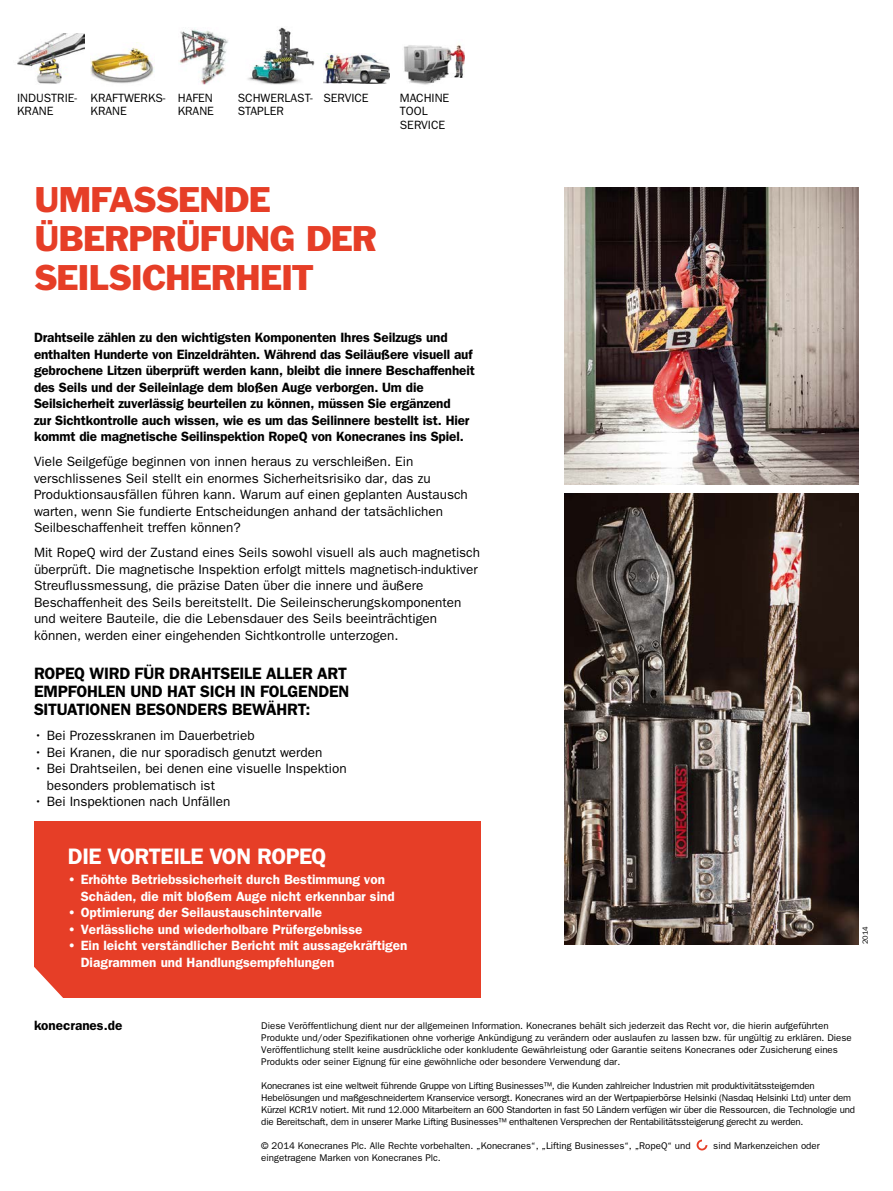
<style>
.page{position:relative;width:893px;height:1191px;background:#fff}
.page>*{position:absolute;margin:0;border:0;box-sizing:border-box;transform-origin:0 0}
.t1{font:33px/39px "Franklin Gothic Std";letter-spacing:-.035em;color:#e63e27}
.t2{font:600 22.5px "ITC Franklin Gothic Std";letter-spacing:-.02em;color:#fff}
.t3{font:600 16.5px/18px "ITC Franklin Gothic Std";letter-spacing:-.015em;color:#000}
.t4{font:13.5px/16.5px "ITC Franklin Gothic Std";color:#000}
.t5{font:600 13.5px/16.5px "ITC Franklin Gothic Std";letter-spacing:-.01em;color:#000}
.t6{font:600 13.5px/16.5px "ITC Franklin Gothic Std";color:#fff}
.t7{font:12px/13.5px "ITC Franklin Gothic Std";color:#000}
.t8{font:9.75px/12px "ITC Franklin Gothic Std";color:#000}
.t9{font:9.75px/12px "ITC Franklin Gothic Std";letter-spacing:-.02em;color:#000}
.t10{font:7.5px "ITC Franklin Gothic Std";color:#000}
</style>
<div class="page">
<div style="left:34px;top:821px;width:446px;height:176px;background:#e63e27"></div>
<svg style="left:697px;top:1139px;width:10px;height:11px"></svg>
<img style="left:404px;top:44px;width:61px;height:41px">
<img style="left:247px;top:27px;width:68px;height:58px">
<img style="left:179px;top:29px;width:49px;height:55px">
<img style="left:17px;top:33px;width:68px;height:51px">
<img style="left:564px;top:187px;width:295px;height:298px">
<img style="left:564px;top:493px;width:295px;height:451px">
<svg style="left:34px;top:967px;width:78px;height:31px"></svg>
<img style="left:323px;top:53px;width:67px;height:30px">
<img style="left:91px;top:47px;width:64px;height:37px">
<p class="t7" style="left:17px;top:91px;width:62px">INDUSTRIE-<br>KRANE</p>
<p class="t7" style="left:178px;top:91px;width:38px">HAFEN<br>KRANE</p>
<p class="t7" style="left:238px;top:91px;width:77px">SCHWERLAST-<br>STAPLER</p>
<p class="t7" style="left:323px;top:91px;width:47px">SERVICE</p>
<p class="t7" style="left:400px;top:91px;width:51px">MACHINE<br>TOOL<br>SERVICE</p>
<p class="t7" style="left:91px;top:91px;width:76px">KRAFTWERKS-<br>KRANE</p>
<h1 class="t1" style="left:34px;top:180px;width:345px">UMFASSENDE<br>ÜBERPRÜFUNG DER<br>SEILSICHERHEIT</h1>
<p class="t5" style="left:34px;top:329px;width:442px">Drahtseile zählen zu den wichtigsten Komponenten Ihres Seilzugs und enthalten Hunderte von Einzeldrähten. Während das Seiläußere visuell auf gebrochene Litzen überprüft werden kann, bleibt die innere Beschaffenheit des Seils und der Seileinlage dem bloßen Auge verborgen. Um die Seilsicherheit zuverlässig beurteilen zu können, müssen Sie ergänzend<br>zur Sichtkontrolle auch wissen, wie es um das Seilinnere bestellt ist. Hier kommt die magnetische Seilinspektion RopeQ von Konecranes ins Spiel.</p>
<p class="t4" style="left:34px;top:454px;width:435px">Viele Seilgefüge beginnen von innen heraus zu verschleißen. Ein verschlissenes Seil stellt ein enormes Sicherheitsrisiko dar, das zu Produktionsausfällen führen kann. Warum auf einen geplanten Austausch warten, wenn Sie fundierte Entscheidungen anhand der tatsächlichen Seilbeschaffenheit treffen können?</p>
<p class="t4" style="left:34px;top:545px;width:448px">Mit RopeQ wird der Zustand eines Seils sowohl visuell als auch magnetisch überprüft. Die magnetische Inspektion erfolgt mittels magnetisch-induktiver Streuflussmessung, die präzise Daten über die innere und äußere Beschaffenheit des Seils bereitstellt. Die Seileinscherungskomponenten und weitere Bauteile, die die Lebensdauer des Seils beeinträchtigen können, werden einer eingehenden Sichtkontrolle unterzogen.</p>
<p class="t3" style="left:34px;top:664px;width:317px">ROPEQ WIRD FÜR DRAHTSEILE ALLER ART<br>EMPFOHLEN UND HAT SICH IN FOLGENDEN<br>SITUATIONEN BESONDERS BEWÄHRT:</p>
<p class="t4" style="left:34px;top:727px;width:222px">• Bei Prozesskranen im Dauerbetrieb</p>
<p class="t4" style="left:34px;top:744px;width:290px">• Bei Kranen, die nur sporadisch genutzt werden</p>
<p class="t4" style="left:47px;top:760px;width:301px;text-indent:-13px">• Bei Drahtseilen, bei denen eine visuelle Inspektion besonders problematisch ist</p>
<p class="t4" style="left:34px;top:793px;width:198px">• Bei Inspektionen nach Unfällen</p>
<h2 class="t2" style="left:68px;top:842px;width:260px">DIE VORTEILE VON ROPEQ</h2>
<p class="t6" style="left:81px;top:871px;width:316px;text-indent:-13px">• Erhöhte Betriebssicherheit durch Bestimmung von<br>Schäden, die mit bloßem Auge nicht erkennbar sind</p>
<p class="t6" style="left:68px;top:904px;width:256px">• Optimierung der Seilaustauschintervalle</p>
<p class="t6" style="left:68px;top:921px;width:296px">• Verlässliche und wiederholbare Prüfergebnisse</p>
<p class="t6" style="left:81px;top:937px;width:328px;text-indent:-13px">• Ein leicht verständlicher Bericht mit aussagekräftigen<br>Diagrammen und Handlungsempfehlungen</p>
<p class="t10" style="left:861px;top:944px;width:20px;rotate:-90deg">2014</p>
<p class="t5" style="left:34px;top:1017px;width:90px">konecranes.de</p>
<p class="t8" style="left:261px;top:1019px;width:592px">Diese Veröffentlichung dient nur der allgemeinen Information. Konecranes behält sich jederzeit das Recht vor, die hierin aufgeführten Produkte und/oder Spezifikationen ohne vorherige Ankündigung zu verändern oder auslaufen zu lassen bzw. für ungültig zu erklären. Diese Veröffentlichung stellt keine ausdrückliche oder konkludente Gewährleistung oder Garantie seitens Konecranes oder Zusicherung eines Produkts oder seiner Eignung für eine gewöhnliche oder besondere Verwendung dar.</p>
<p class="t9" style="left:261px;top:1079px;width:595px">Konecranes ist eine weltweit führende Gruppe von Lifting Businesses™, die Kunden zahlreicher Industrien mit produktivitätssteigernden Hebelösungen und maßgeschneidertem Kranservice versorgt. Konecranes wird an der Wertpapierbörse Helsinki (Nasdaq Helsinki Ltd) unter dem Kürzel KCR1V notiert. Mit rund 12.000 Mitarbeitern an 600 Standorten in fast 50 Ländern verfügen wir über die Ressourcen, die Technologie und die Bereitschaft, dem in unserer Marke Lifting Businesses™ enthaltenen Versprechen der Rentabilitätssteigerung gerecht zu werden.</p>
<p class="t8" style="left:261px;top:1139px;width:431px">© 2014 Konecranes Plc. Alle Rechte vorbehalten. „Konecranes“, „Lifting Businesses“, „RopeQ“ und</p>
<p class="t8" style="left:713px;top:1139px;width:108px">sind Markenzeichen oder</p>
<p class="t8" style="left:261px;top:1151px;width:181px">eingetragene Marken von Konecranes Plc.</p>
</div>
